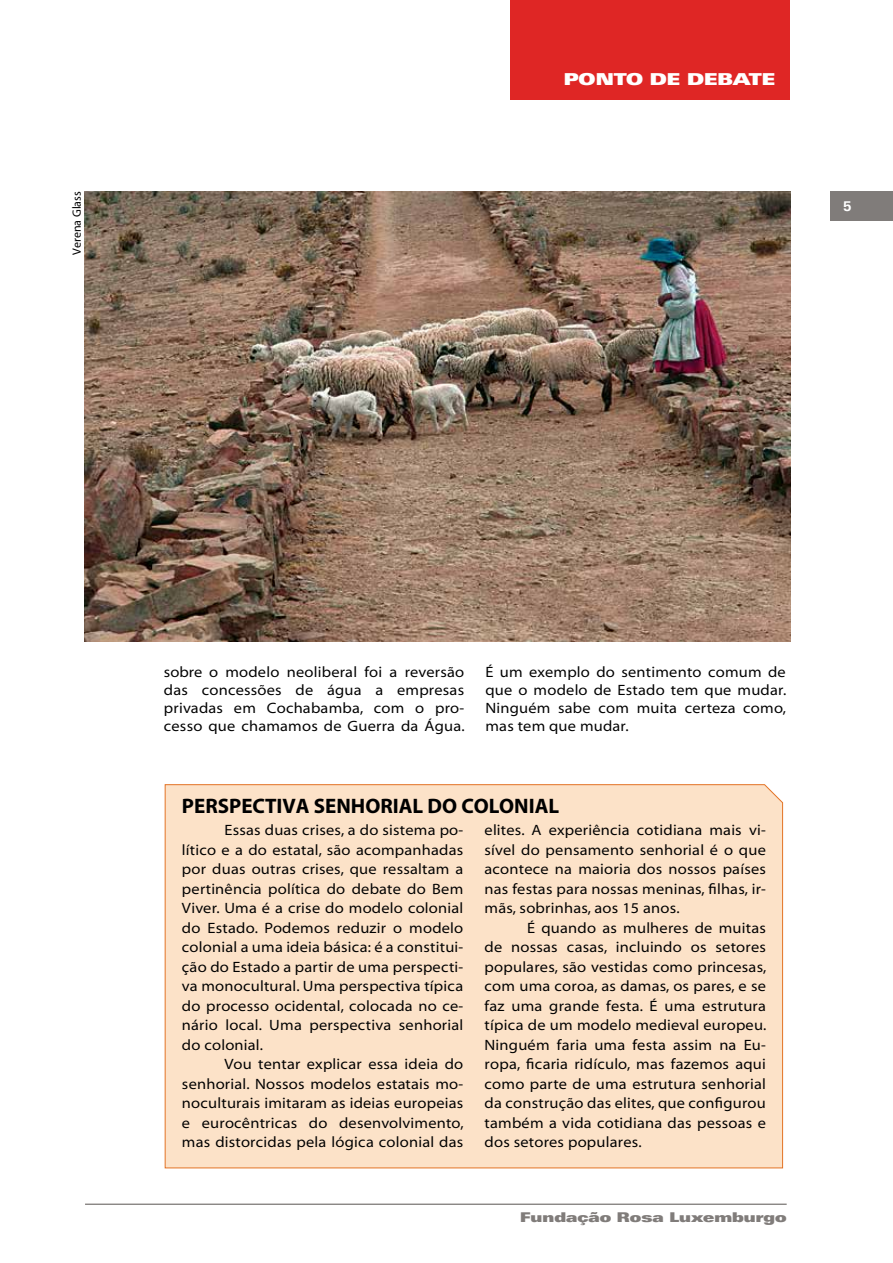
<style>
.page{position:relative;width:893px;height:1263px;background:#fff}
.page>*{position:absolute;margin:0;border:0;box-sizing:border-box;transform-origin:0 0}
.t1{font:21px "Myriad MM 700 600";color:#000}
.t2{font:16.5px "Linotype Univers 940 Ex X Black";color:#fff}
.t3{font:15px/19.5px "Myriad MM 400 700";letter-spacing:.015em;color:#000;text-align:justify}
.t4{font:13.5px "Linotype Univers 940 Ex X Black";color:#807c7a}
.t5{font:700 13.5px "Linotype Univers 630";color:#fff}
.t6{font:12px "Myriad MM 400 600";color:#000}
</style>
<div class="page">
<div style="left:510px;top:0;width:280px;height:100px;background:#df2625"></div>
<div style="left:831px;top:191px;width:62px;height:30px;background:#807c7a"></div>
<hr style="left:85px;top:1203px;width:702px;height:2px;background:#6b6764">
<img style="left:85px;top:191px;width:705px;height:450px">
<div style="left:164px;top:784px;width:619px;height:385px;background:#fce2c8"></div>
<p class="t6" style="left:71px;top:255px;width:65px;rotate:-90deg">Verena Glass</p>
<p class="t2" style="left:564px;top:69px;width:213px">PONTO DE DEBATE</p>
<p class="t5" style="left:843px;top:199px;width:10px">5</p>
<p class="t3" style="left:164px;top:664px;width:302px;line-height:18px">sobre o modelo neoliberal foi a reversão das concessões de água a empresas privadas em Cochabamba, com o pro&shy;cesso que chamamos de Guerra da Água.</p>
<p class="t3" style="left:485px;top:664px;width:302px;line-height:18px">É um exemplo do sentimento comum de que o modelo de Estado tem que mudar.<br>Ninguém sabe com muita certeza como, mas tem que mudar.</p>
<h1 class="t1" style="left:182px;top:796px;width:379px">PERSPECTIVA SENHORIAL DO COLONIAL</h1>
<p class="t3" style="left:182px;top:821px;width:283px;text-indent:43px">Essas duas crises, a do sistema po&shy;lítico e a do estatal, são acompanhadas por duas outras crises, que ressaltam a pertinência política do debate do Bem Viver. Uma é a crise do modelo colonial do Estado. Podemos reduzir o modelo colonial a uma ideia básica: é a constitui&shy;ção do Estado a partir de uma perspecti&shy;va monocultural. Uma perspectiva típica do processo ocidental, colocada no ce&shy;nário local. Uma perspectiva senhorial do colonial.</p>
<p class="t3" style="left:182px;top:1055px;width:283px;text-indent:43px">Vou tentar explicar essa ideia do senhorial. Nossos modelos estatais mo&shy;noculturais imitaram as ideias europeias e eurocêntricas do desenvolvimento, mas distorcidas pela lógica colonial das</p>
<p class="t3" style="left:485px;top:821px;width:283px">elites. A experiência cotidiana mais vi&shy;sível do pensamento senhorial é o que acontece na maioria dos nossos países nas festas para nossas meninas, filhas, ir&shy;mãs, sobrinhas, aos 15 anos.</p>
<p class="t3" style="left:485px;top:919px;width:283px;text-indent:43px">É quando as mulheres de muitas de nossas casas, incluindo os setores populares, são vestidas como princesas, com uma coroa, as damas, os pares, e se faz uma grande festa. É uma estrutura típica de um modelo medieval europeu.<br>Ninguém faria uma festa assim na Eu&shy;ropa, ficaria ridículo, mas fazemos aqui como parte de uma estrutura senhorial da construção das elites, que configurou também a vida cotidiana das pessoas e dos setores populares.</p>
<p class="t4" style="left:520px;top:1209px;width:268px">Fundação Rosa Luxemburgo</p>
</div>
